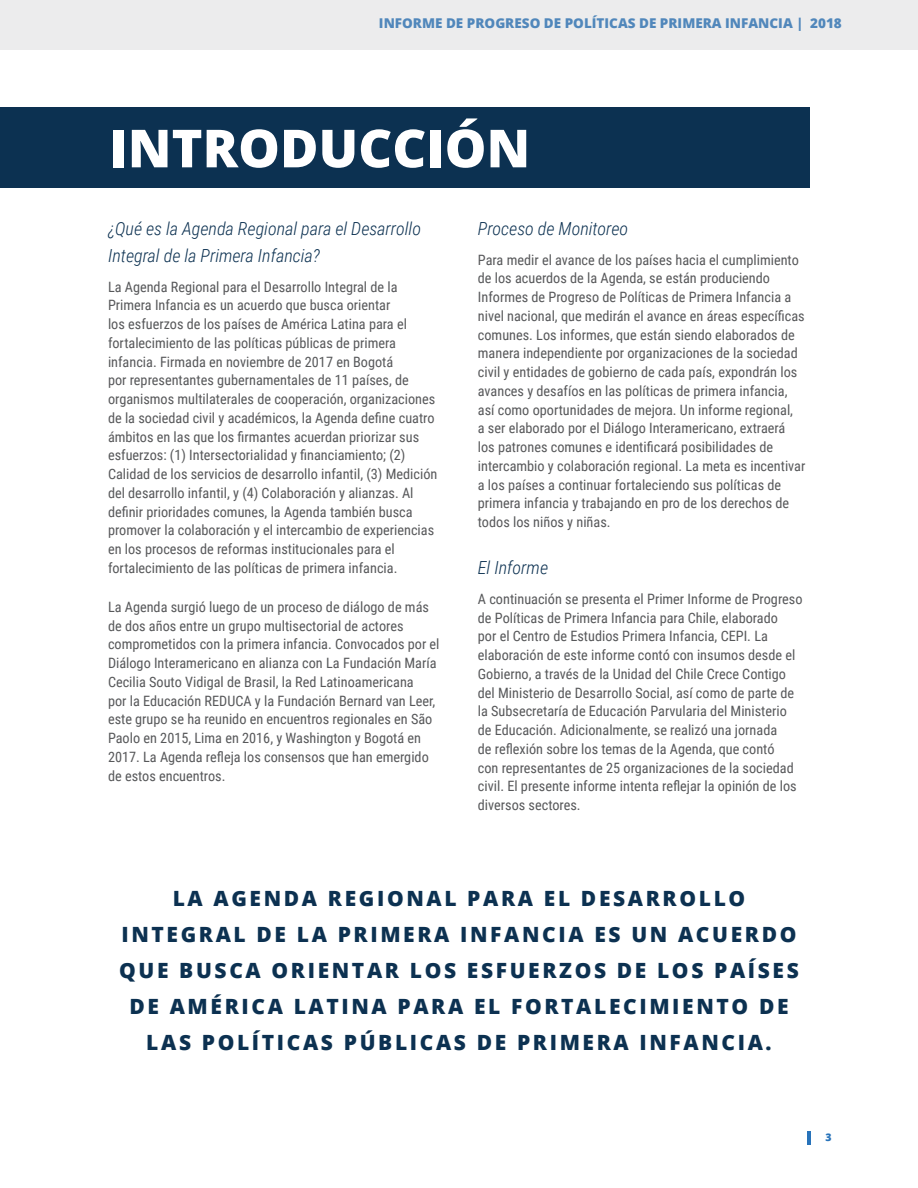
<style>
.page{position:relative;width:918px;height:1188px;background:#fff}
.page>*{position:absolute;margin:0;border:0;box-sizing:border-box;transform-origin:0 0}
.Conclusion_-_title{font:800 52.5px "Open Sans";color:#fff}
.Conclusion_Grfx_Titl{font:800 21px/36px "Open Sans";letter-spacing:.125em;color:#0c3151;text-align:center}
.Content_-_Subhead_2{font:italic 300 18px/27px "Roboto Condensed";color:#0c3151}
.Content_-_Body_text{font:14.25px/18.8px "Roboto Condensed";color:#57585a}
.t1{font:800 13.5px "Open Sans";color:#2873ba}
.t2{font:800 10.5px "Open Sans";color:#2873ba}
</style>
<div class="page">
<hr style="left:808px;top:1131px;width:3px;height:14px;background:#2873ba">
<div style="left:0;top:0;width:918px;height:50px;background:#ececed"></div>
<div style="left:0;top:107px;width:810px;height:81px;background:#0c3151"></div>
<p class="t1" style="left:379px;top:13px;width:464px">INFORME DE PROGRESO DE POLÍTICAS DE PRIMERA INFANCIA | 2018</p>
<p class="Conclusion_-_title" style="left:110px;top:108px;width:422px">INTRODUCCIÓN</p>
<p class="Content_-_Subhead_2" style="left:108px;top:215px;width:314px">¿Qué es la Agenda Regional para el Desarrollo<br>Integral de la Primera Infancia?</p>
<p class="Content_-_Body_text" style="left:108px;top:277px;width:331px">La Agenda Regional para el Desarrollo Integral de la Primera Infancia es un acuerdo que busca orientar<br>los esfuerzos de los países de América Latina para el fortalecimiento de las políticas públicas de primera infancia. Firmada en noviembre de 2017 en Bogotá<br>por representantes gubernamentales de 11 países, de organismos multilaterales de cooperación, organizaciones de la sociedad civil y académicos, la Agenda define cuatro ámbitos en las que los firmantes acuerdan priorizar sus esfuerzos: (1) Intersectorialidad y financiamiento; (2)<br>Calidad de los servicios de desarrollo infantil, (3) Medición del desarrollo infantil, y (4) Colaboración y alianzas. Al definir prioridades comunes, la Agenda también busca promover la colaboración y el intercambio de experiencias en los procesos de reformas institucionales para el fortalecimiento de las políticas de primera infancia.</p>
<p class="Content_-_Body_text" style="left:108px;top:597px;width:333px">La Agenda surgió luego de un proceso de diálogo de más de dos años entre un grupo multisectorial de actores comprometidos con la primera infancia. Convocados por el Diálogo Interamericano en alianza con La Fundación María Cecilia Souto Vidigal de Brasil, la Red Latinoamericana<br>por la Educación REDUCA y la Fundación Bernard van Leer, este grupo se ha reunido en encuentros regionales en São Paolo en 2015, Lima en 2016, y Washington y Bogotá en 2017. La Agenda refleja los consensos que han emergido de estos encuentros.</p>
<p class="Content_-_Subhead_2" style="left:478px;top:215px;width:152px">Proceso de Monitoreo</p>
<p class="Content_-_Body_text" style="left:478px;top:250px;width:329px">Para medir el avance de los países hacia el cumplimiento de los acuerdos de la Agenda, se están produciendo Informes de Progreso de Políticas de Primera Infancia a nivel nacional, que medirán el avance en áreas específicas comunes. Los informes, que están siendo elaborados de manera independiente por organizaciones de la sociedad civil y entidades de gobierno de cada país, expondrán los avances y desafíos en las políticas de primera infancia, así como oportunidades de mejora. Un informe regional,<br>a ser elaborado por el Diálogo Interamericano, extraerá los patrones comunes e identificará posibilidades de intercambio y colaboración regional. La meta es incentivar a los países a continuar fortaleciendo sus políticas de primera infancia y trabajando en pro de los derechos de todos los niños y niñas.</p>
<p class="Content_-_Subhead_2" style="left:478px;top:554px;width:72px">El Informe</p>
<p class="Content_-_Body_text" style="left:478px;top:589px;width:326px">A continuación se presenta el Primer Informe de Progreso de Políticas de Primera Infancia para Chile, elaborado<br>por el Centro de Estudios Primera Infancia, CEPI. La elaboración de este informe contó con insumos desde el Gobierno, a través de la Unidad del Chile Crece Contigo del Ministerio de Desarrollo Social, así como de parte de la Subsecretaría de Educación Parvularia del Ministerio de Educación. Adicionalmente, se realizó una jornada<br>de reflexión sobre los temas de la Agenda, que contó<br>con representantes de 25 organizaciones de la sociedad civil. El presente informe intenta reflejar la opinión de los diversos sectores.</p>
<p class="Conclusion_Grfx_Titl" style="left:119px;top:879px;width:681px">LA AGENDA REGIONAL PARA EL DESARROLLO INTEGRAL DE LA PRIMERA INFANCIA ES UN ACUERDO QUE BUSCA ORIENTAR LOS ESFUERZOS DE LOS PAÍSES DE AMÉRICA LATINA PARA EL FORTALECIMIENTO DE LAS POLÍTICAS PÚBLICAS DE PRIMERA INFANCIA.</p>
<p class="t2" style="left:826px;top:1129px;width:8px">3</p>
</div>
